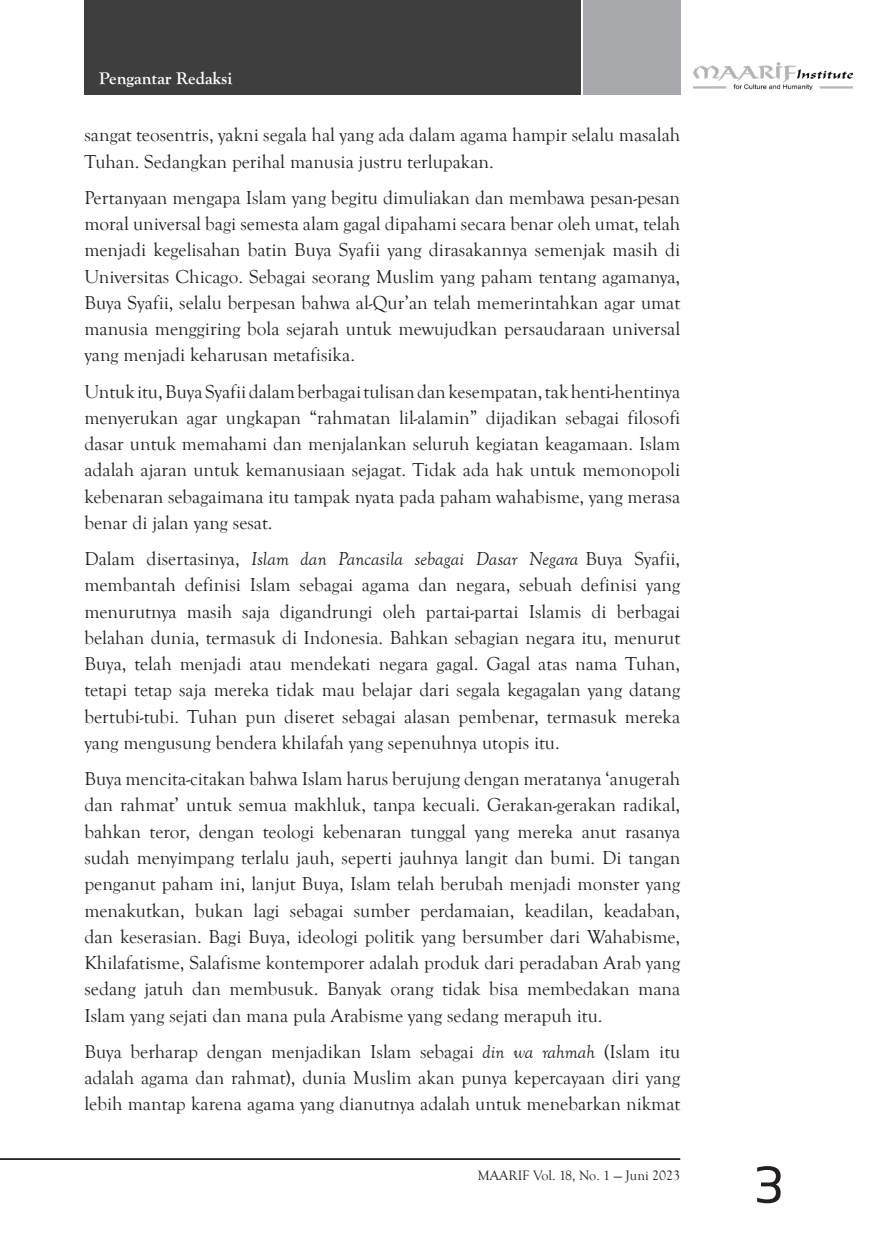
<style>
.page{position:relative;width:869px;height:1241px;background:#fff}
.page>*{position:absolute;margin:0;border:0;box-sizing:border-box;transform-origin:0 0}
.t1{font:52.5px "Sansation";color:#231f20}
.Normal__Web{font:19.25px/26.2px "Goudy Old Style T";color:#231f20;text-align:justify}
.t2{font:700 17.5px "Goudy Old Style T";color:#fff}
.t3{font:14px "Goudy Old Style T";color:#231f20}
.s1{font-style:italic}
</style>
<div class="page">
<div style="left:582px;top:0;width:98px;height:94px;background:#a8a9ad"></div>
<hr style="left:0;top:1157px;width:680px;height:2px;background:#231f20">
<div style="left:84px;top:0;width:496px;height:94px;background:#3e3e3f"></div>
<img style="left:693px;top:63px;width:159px;height:26px">
<p class="t2" style="left:99px;top:69px;width:134px">Pengantar Redaksi</p>
<p class="Normal__Web" style="left:84px;top:122px;width:597px">sangat teosentris, yakni segala hal yang ada dalam agama hampir selalu masalah<br>Tuhan. Sedangkan perihal manusia justru terlupakan.</p>
<p class="Normal__Web" style="left:84px;top:185px;width:597px">Pertanyaan mengapa Islam yang begitu dimuliakan dan membawa pesan-pesan moral universal bagi semesta alam gagal dipahami secara benar oleh umat, telah menjadi kegelisahan batin Buya Syafii yang dirasakannya semenjak masih di Universitas Chicago. Sebagai seorang Muslim yang paham tentang agamanya, Buya Syafii, selalu berpesan bahwa al-Qur’an telah memerintahkan agar umat manusia menggiring bola sejarah untuk mewujudkan persaudaraan universal yang menjadi keharusan metafisika.</p>
<p class="Normal__Web" style="left:84px;top:378px;width:597px">Untuk itu, Buya Syafii dalam berbagai tulisan dan kesempatan, tak henti-hentinya menyerukan agar ungkapan “rahmatan lil-alamin” dijadikan sebagai filosofi dasar untuk memahami dan menjalankan seluruh kegiatan keagamaan. Islam adalah ajaran untuk kemanusiaan sejagat. Tidak ada hak untuk memonopoli kebenaran sebagaimana itu tampak nyata pada paham wahabisme, yang merasa benar di jalan yang sesat.</p>
<p class="Normal__Web" style="left:84px;top:546px;width:597px">Dalam disertasinya, <span class="s1">Islam dan Pancasila sebagai Dasar Negara</span> Buya Syafii, membantah definisi Islam sebagai agama dan negara, sebuah definisi yang menurutnya masih saja digandrungi oleh partai-partai Islamis di berbagai belahan dunia, termasuk di Indonesia. Bahkan sebagian negara itu, menurut Buya, telah menjadi atau mendekati negara gagal. Gagal atas nama Tuhan, tetapi tetap saja mereka tidak mau belajar dari segala kegagalan yang datang bertubi-tubi. Tuhan pun diseret sebagai alasan pembenar, termasuk mereka yang mengusung bendera khilafah yang sepenuhnya utopis itu.</p>
<p class="Normal__Web" style="left:84px;top:766px;width:597px">Buya mencita-citakan bahwa Islam harus berujung dengan meratanya ‘anugerah dan rahmat’ untuk semua makhluk, tanpa kecuali. Gerakan-gerakan radikal, bahkan teror, dengan teologi kebenaran tunggal yang mereka anut rasanya sudah menyimpang terlalu jauh, seperti jauhnya langit dan bumi. Di tangan penganut paham ini, lanjut Buya, Islam telah berubah menjadi monster yang menakutkan, bukan lagi sebagai sumber perdamaian, keadilan, keadaban, dan keserasian. Bagi Buya, ideologi politik yang bersumber dari Wahabisme, Khilafatisme, Salafisme kontemporer adalah produk dari peradaban Arab yang sedang jatuh dan membusuk. Banyak orang tidak bisa membedakan mana Islam yang sejati dan mana pula Arabisme yang sedang merapuh itu.</p>
<p class="Normal__Web" style="left:84px;top:1038px;width:597px">Buya berharap dengan menjadikan Islam sebagai <span class="s1">din wa rahmah</span> (Islam itu adalah agama dan rahmat), dunia Muslim akan punya kepercayaan diri yang lebih mantap karena agama yang dianutnya adalah untuk menebarkan nikmat</p>
<p class="t3" style="left:477px;top:1167px;width:204px">MAARIF Vol. 18, No. 1 — Juni 2023</p>
<h1 class="t1" style="left:754px;top:1155px;width:31px">3</h1>
</div>
